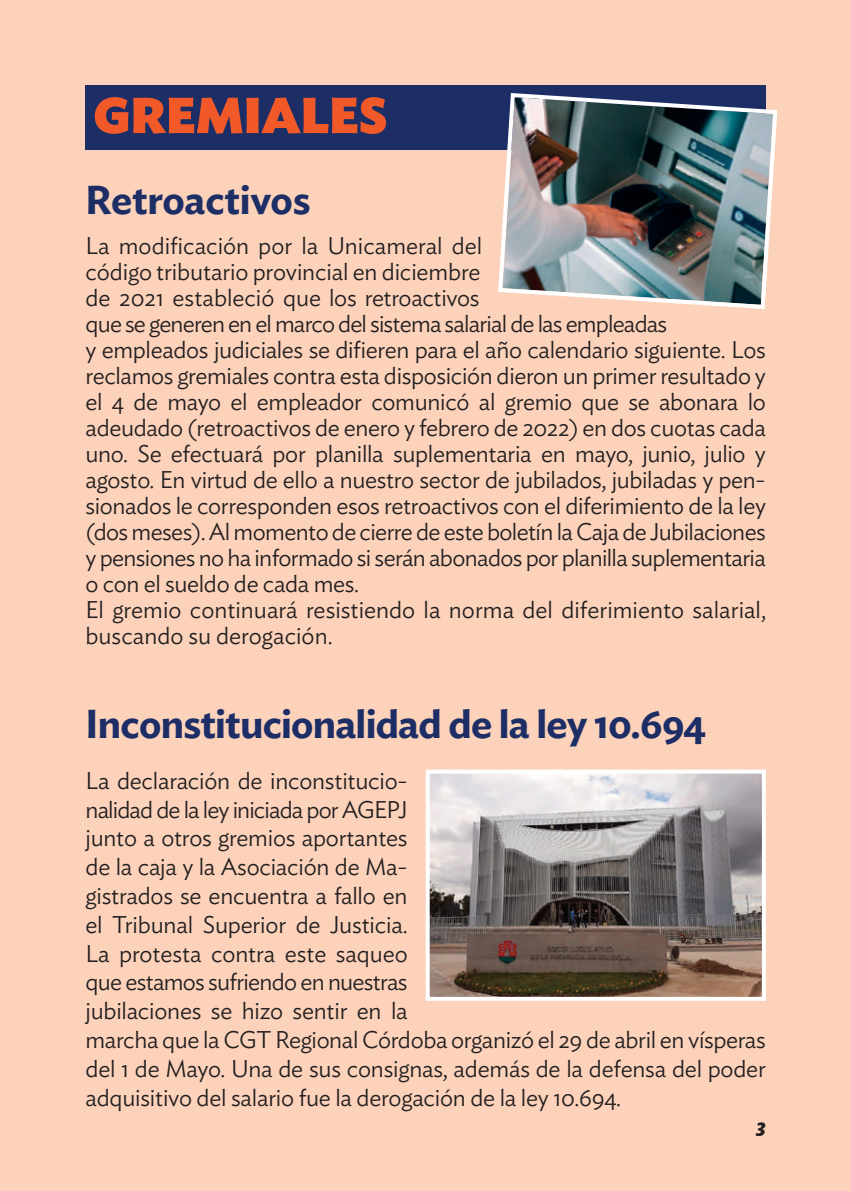
<style>
.page{position:relative;width:851px;height:1191px;background:#fff}
.page>*{position:absolute;margin:0;border:0;box-sizing:border-box;transform-origin:0 0}
.t1{font:900 50px "Ideal Sans";letter-spacing:-.01em;color:#f15929}
.t2{font:600 40px "Ideal Sans";letter-spacing:-.02em;color:#1d2e66}
.t3{font:300 24px/26px "Ideal Sans";letter-spacing:-.015em;color:#231f20}
.t4{font:italic 700 20px "Ideal Sans";color:#231f20}
</style>
<div class="page">
<div style="left:0;top:0;width:850px;height:1191px;background:#fcd2ba"></div>
<div style="left:85px;top:85px;width:680px;height:65px;background:#1d2e66"></div>
<img style="left:498px;top:91px;width:280px;height:218px">
<img style="left:430px;top:774px;width:330px;height:221px">
<div style="left:425px;top:769px;width:340px;height:231px;border:4px solid #fff"></div>
<h1 class="t1" style="left:93px;top:87px;width:295px">GREMIALES</h1>
<h2 class="t2" style="left:85px;top:185px;width:227px">Retroactivos</h2>
<p class="t3" style="left:85px;top:235px;width:682px">La modificación por la Unicameral del<br>código tributario provincial en diciembre<br>de 2021 estableció que los retroactivos<br>que se generen en el marco del sistema salarial de las empleadas<br>y empleados judiciales se difieren para el año calendario siguiente. Los reclamos gremiales contra esta disposición dieron un primer resultado y el 4 de mayo el empleador comunicó al gremio que se abonara lo adeudado (retroactivos de enero y febrero de 2022) en dos cuotas cada uno. Se efectuará por planilla suplementaria en mayo, junio, julio y agosto. En virtud de ello a nuestro sector de jubilados, jubiladas y pen&shy;sionados le corresponden esos retroactivos con el diferimiento de la ley (dos meses). Al momento de cierre de este boletín la Caja de Jubilaciones y pensiones no ha informado si serán abonados por planilla suplementaria o con el sueldo de cada mes.<br>El gremio continuará resistiendo la norma del diferimiento salarial, buscando su derogación.</p>
<h2 class="t2" style="left:85px;top:708px;width:622px">Inconstitucionalidad de la ley 10.694</h2>
<p class="t3" style="left:85px;top:768px;width:681px;line-height:28.8px">La declaración de inconstitucio-<br>nalidad de la ley iniciada por AGEPJ<br>junto a otros gremios aportantes<br>de la caja y la Asociación de Ma-<br>gistrados se encuentra a fallo en<br>el Tribunal Superior de Justicia.<br>La protesta contra este saqueo<br>que estamos sufriendo en nuestras<br>jubilaciones se hizo sentir en la<br>marcha que la CGT Regional Córdoba organizó el 29 de abril en vísperas del 1 de Mayo. Una de sus consignas, además de la defensa del poder adquisitivo del salario fue la derogación de la ley 10.694.</p>
<p class="t4" style="left:756px;top:1117px;width:11px">3</p>
</div>
